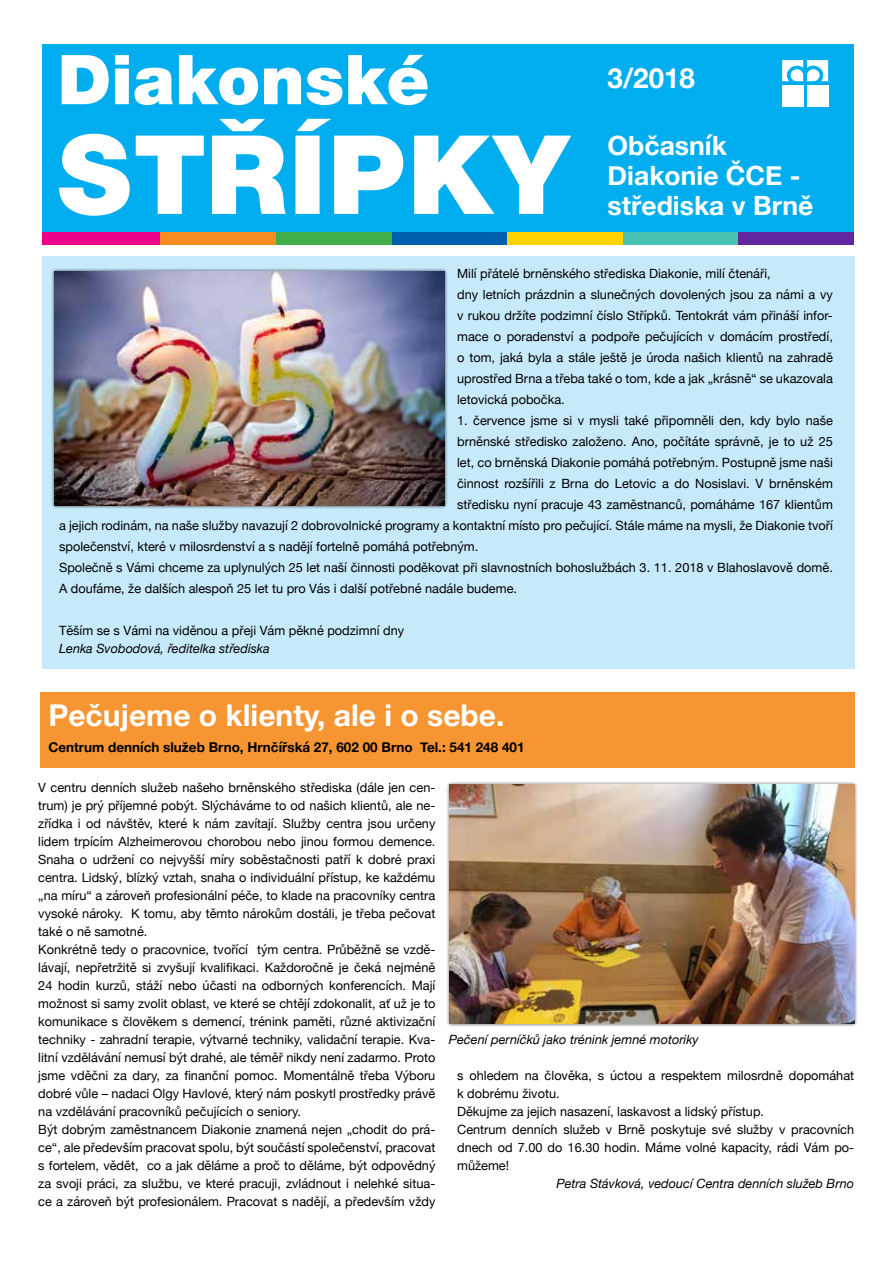
<style>
.page{position:relative;width:893px;height:1263px;background:#fff}
.page>*{position:absolute;margin:0;border:0;box-sizing:border-box;transform-origin:0 0}
.t1{font:700 30px "Helvetica Neue";color:#fff}
.t2{font:700 27.75px "Helvetica Neue";color:#fff}
.t3{font:700 26.55px/30px "Helvetica Neue";color:#fff}
.t4{font:700 13.5px "Helvetica Neue";color:#000}
.t5{font:12.75px/18px "Helvetica Neue";color:#000}
.t6{font:italic 12.75px "Helvetica Neue";color:#000}
</style>
<div class="page">
<div style="left:42px;top:256px;width:813px;height:413px;background:#c7eafb"></div>
<div style="left:40px;top:692px;width:814px;height:75px;background:#f89533"></div>
<div style="left:42px;top:44px;width:812px;height:196px;background:#00aeef"></div>
<svg style="left:59px;top:119px;width:512px;height:97px"></svg>
<svg style="left:62px;top:55px;width:366px;height:50px"></svg>
<svg style="left:782px;top:60px;width:46px;height:21px"></svg>
<div style="left:782px;top:85px;width:21px;height:21px;background:#fff"></div>
<div style="left:807px;top:85px;width:21px;height:21px;background:#fff"></div>
<div style="left:42px;top:232px;width:119px;height:13px;background:#ec008c"></div>
<div style="left:161px;top:232px;width:115px;height:13px;background:#f68b1f"></div>
<div style="left:276px;top:232px;width:116px;height:13px;background:#41ad49"></div>
<div style="left:392px;top:232px;width:115px;height:13px;background:#0061af"></div>
<div style="left:507px;top:232px;width:116px;height:13px;background:#ffd200"></div>
<div style="left:623px;top:232px;width:116px;height:13px;background:#49c3b1"></div>
<div style="left:739px;top:232px;width:115px;height:13px;background:#62269e"></div>
<div style="left:51px;top:268px;width:397px;height:241px;background:#000;opacity:.75"></div>
<img style="left:54px;top:271px;width:390px;height:234px">
<div style="left:446px;top:781px;width:412px;height:246px;background:#000;opacity:.75"></div>
<img style="left:450px;top:785px;width:404px;height:238px">
<h2 class="t2" style="left:608px;top:57px;width:89px">3/2018</h2>
<h3 class="t3" style="left:608px;top:131px;width:207px">Občasník<br>Diakonie ČCE - střediska v Brně</h3>
<p class="t5" style="left:457px;top:264px;width:377px;line-height:21px">Milí přátelé brněnského střediska Diakonie, milí čtenáři,<br>dny letních prázdnin a slunečných dovolených jsou za námi a vy v rukou držíte podzimní číslo Střípků. Tentokrát vám přináší infor&shy;mace o poradenství a podpoře pečujících v domácím prostředí, o tom, jaká byla a stále ještě je úroda našich klientů na zahradě uprostřed Brna a třeba také o tom, kde a jak „krásně“ se ukazovala letovická pobočka.</p>
<p class="t5" style="left:457px;top:413px;width:377px">1. července jsme si v mysli také připomněli den, kdy bylo naše</p>
<p class="t5" style="left:457px;top:434px;width:377px">brněnské středisko založeno. Ano, počítáte správně, je to už 25</p>
<p class="t5" style="left:457px;top:455px;width:377px">let, co brněnská Diakonie pomáhá potřebným. Postupně jsme naši</p>
<p class="t5" style="left:457px;top:476px;width:377px">činnost rozšířili z Brna do Letovic a do Nosislavi. V brněnském</p>
<p class="t5" style="left:457px;top:497px;width:377px">středisku nyní pracuje 43 zaměstnanců, pomáháme 167 klientům</p>
<p class="t5" style="left:59px;top:518px;width:775px">a jejich rodinám, na naše služby navazují 2 dobrovolnické programy a kontaktní místo pro pečující. Stále máme na mysli, že Diakonie tvoří</p>
<p class="t5" style="left:59px;top:539px;width:421px">společenství, které v milosrdenství a s nadějí fortelně pomáhá potřebným.</p>
<p class="t5" style="left:59px;top:560px;width:775px">Společně s Vámi chceme za uplynulých 25 let naší činnosti poděkovat při slavnostních bohoslužbách 3. 11. 2018 v Blahoslavově domě.</p>
<p class="t5" style="left:59px;top:581px;width:459px">A doufáme, že dalších alespoň 25 let tu pro Vás i další potřebné nadále budeme.</p>
<p class="t5" style="left:59px;top:623px;width:347px">Těším se s Vámi na viděnou a přeji Vám pěkné podzimní dny</p>
<p class="t6" style="left:59px;top:640px;width:212px">Lenka Svobodová, ředitelka střediska</p>
<h1 class="t1" style="left:48px;top:692px;width:457px">Pečujeme o klienty, ale i o sebe.</h1>
<p class="t4" style="left:48px;top:736px;width:478px">Centrum denních služeb Brno, Hrnčířská 27, 602 00 Brno Tel.: 541 248 401</p>
<p class="t5" style="left:38px;top:779px;width:399px">V centru denních služeb našeho brněnského střediska (dále jen cen&shy;trum) je prý příjemné pobýt. Slýcháváme to od našich klientů, ale ne&shy;zřídka i od návštěv, které k nám zavítají. Služby centra jsou určeny lidem trpícím Alzheimerovou chorobou nebo jinou formou demence.<br>Snaha o udržení co nejvyšší míry soběstačnosti patří k dobré praxi centra. Lidský, blízký vztah, snaha o individuální přístup, ke každému „na míru“ a zároveň profesionální péče, to klade na pracovníky centra vysoké nároky. K tomu, aby těmto nárokům dostáli, je třeba pečovat také o ně samotné.<br>Konkrétně tedy o pracovnice, tvořící tým centra. Průběžně se vzdě&shy;lávají, nepřetržitě si zvyšují kvalifikaci. Každoročně je čeká nejméně 24 hodin kurzů, stáží nebo účasti na odborných konferencích. Mají možnost si samy zvolit oblast, ve které se chtějí zdokonalit, ať už je to komunikace s člověkem s demencí, trénink paměti, různé aktivizační techniky - zahradní terapie, výtvarné techniky, validační terapie. Kva&shy;litní vzdělávání nemusí být drahé, ale téměř nikdy není zadarmo. Proto jsme vděčni za dary, za finanční pomoc. Momentálně třeba Výboru dobré vůle – nadaci Olgy Havlové, který nám poskytl prostředky právě na vzdělávání pracovníků pečujících o seniory.<br>Být dobrým zaměstnancem Diakonie znamená nejen „chodit do prá&shy;ce“, ale především pracovat spolu, být součástí společenství, pracovat s fortelem, vědět, co a jak děláme a proč to děláme, být odpovědný za svoji práci, za službu, ve které pracuji, zvládnout i nelehké situa&shy;ce a zároveň být profesionálem. Pracovat s nadějí, a především vždy</p>
<p class="t6" style="left:449px;top:1030px;width:251px">Pečení perníčků jako trénink jemné motoriky</p>
<p class="t5" style="left:457px;top:1067px;width:399px">s ohledem na člověka, s úctou a respektem milosrdně dopomáhat k dobrému životu.<br>Děkujme za jejich nasazení, laskavost a lidský přístup.<br>Centrum denních služeb v Brně poskytuje své služby v pracovních dnech od 7.00 do 16.30 hodin. Máme volné kapacity, rádi Vám po&shy;můžeme!</p>
<p class="t6" style="left:556px;top:1174px;width:299px">Petra Stávková, vedoucí Centra denních služeb Brno</p>
</div>
